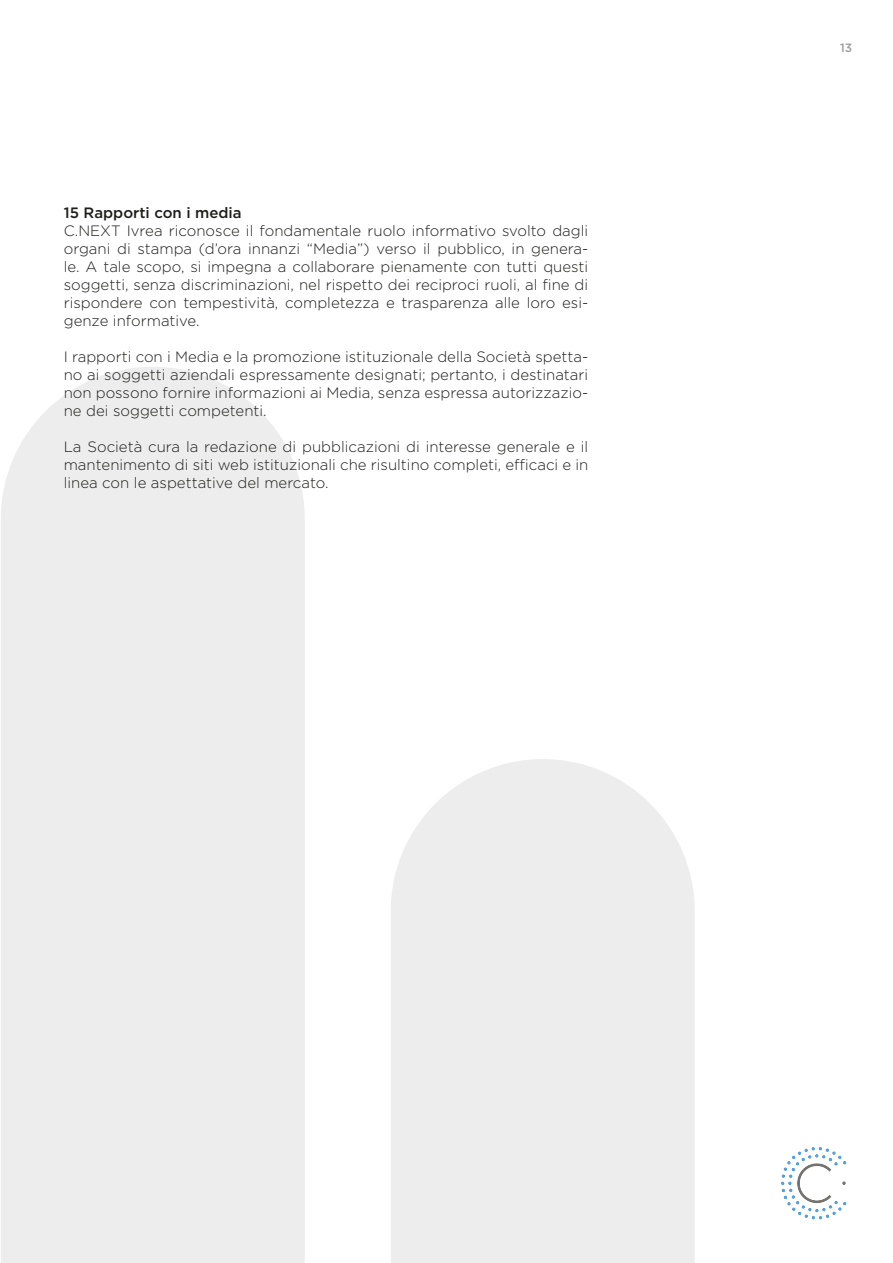
<style>
.page{position:relative;width:893px;height:1263px;background:#fff}
.page>*{position:absolute;margin:0;border:0;box-sizing:border-box;transform-origin:0 0}
.t1{font:300 15px/18px "Gotham";color:#1d1d1b;text-align:justify}
.t2{font:500 15px "Gotham";color:#1d1d1b}
.t3{font:500 12px "Gotham";color:#9d9d9d}
</style>
<div class="page">
<img style="left:781px;top:1147px;width:66px;height:73px">
<div style="left:1px;top:367px;width:304px;height:896px;background:#ededed"></div>
<svg style="left:391px;top:759px;width:304px;height:504px;background:#eee"></svg>
<p class="t2" style="left:64px;top:203px;width:179px">15 Rapporti con i media</p>
<p class="t1" style="left:64px;top:222px;width:526px">C.NEXT Ivrea riconosce il fondamentale ruolo informativo svolto dagli organi di stampa (d’ora innanzi “Media”) verso il pubblico, in genera&shy;le. A tale scopo, si impegna a collaborare pienamente con tutti questi soggetti, senza discriminazioni, nel rispetto dei reciproci ruoli, al fine di rispondere con tempestività, completezza e trasparenza alle loro esi&shy;genze informative.</p>
<p class="t1" style="left:64px;top:348px;width:526px">I rapporti con i Media e la promozione istituzionale della Società spetta&shy;no ai soggetti aziendali espressamente designati; pertanto, i destinatari non possono fornire informazioni ai Media, senza espressa autorizzazio&shy;ne dei soggetti competenti.</p>
<p class="t1" style="left:64px;top:438px;width:526px">La Società cura la redazione di pubblicazioni di interesse generale e il mantenimento di siti web istituzionali che risultino completi, efficaci e in linea con le aspettative del mercato.</p>
<p class="t3" style="left:840px;top:40px;width:14px">13</p>
</div>
